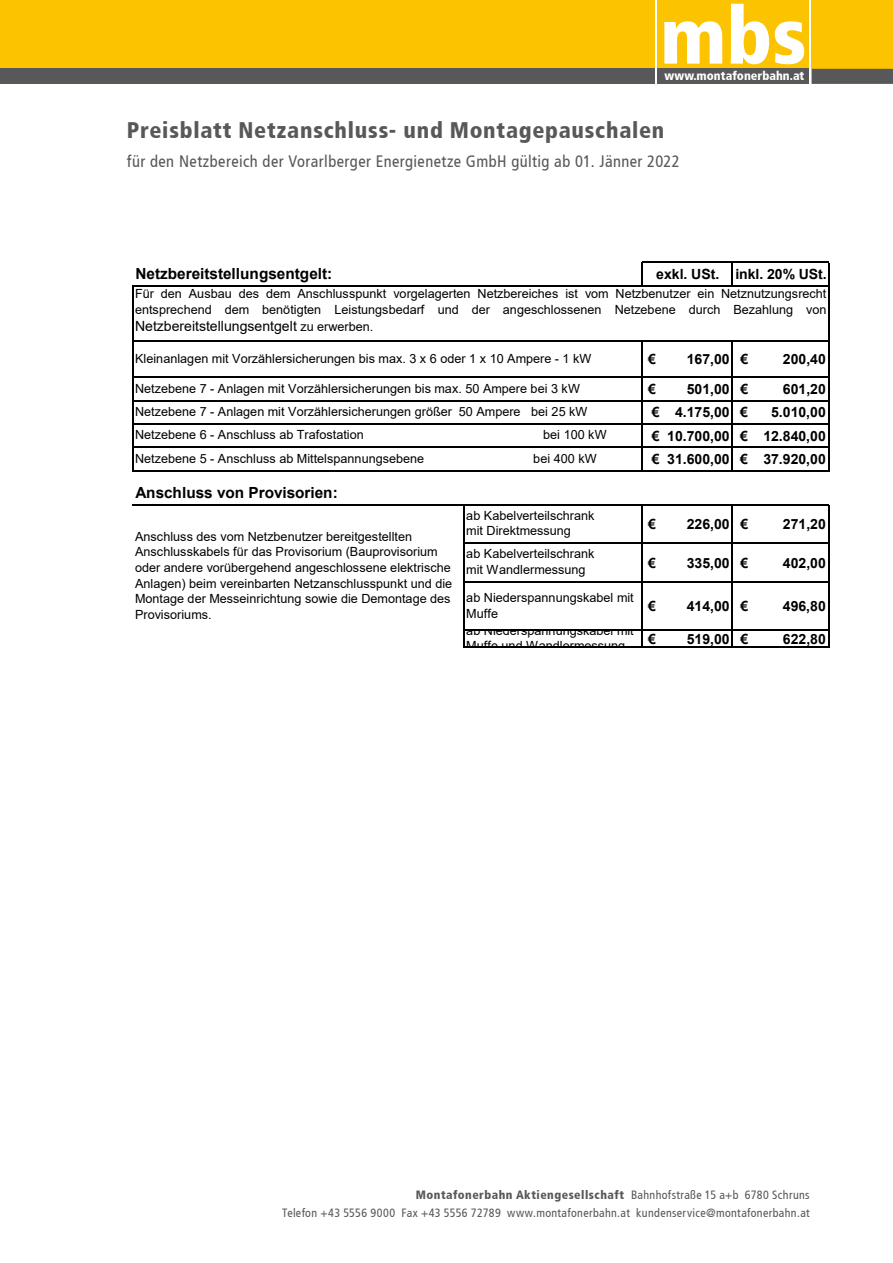
<style>
.page{position:relative;width:893px;height:1263px;background:#fff}
.page>*{position:absolute;margin:0;border:0;box-sizing:border-box;transform-origin:0 0}
.t1{font:900 condensed 22.5px "Frutiger";letter-spacing:.03em;color:#58585a}
.t2{font:condensed 16.5px "Frutiger";letter-spacing:.025em;color:#58585a}
.t3{font:700 15.3px "Arial";color:#000}
.t4{font:700 14.1px/23.4px "Arial";color:#000;text-align:justify}
.t5{font:14.1px "Arial";color:#000}
.t6{font:12.6px/15.6px "Arial";color:#000}
.t7{font:900 condensed 12.3px "Frutiger";color:#fff}
.t8{font:condensed 12px/18px "Frutiger";letter-spacing:.03em;color:#58585a;text-align:right}
.s1{font-size:12.6px}
.s2{font-weight:900}
</style>
<div class="page">
<svg style="left:811px;top:0;width:1px;height:69px"></svg>
<div style="left:812px;top:0;width:81px;height:69px;background:#fcc400"></div>
<div style="left:657px;top:0;width:152px;height:69px;background:#fcc400"></div>
<div style="left:657px;top:69px;width:152px;height:15px;background:#58585a"></div>
<svg style="left:664px;top:4px;width:140px;height:60px"></svg>
<div style="left:0;top:0;width:655px;height:69px;background:#fcc400"></div>
<div style="left:0;top:69px;width:655px;height:15px;background:#58585a"></div>
<svg style="left:812px;top:69px;width:81px;height:15px"></svg>
<hr style="left:641px;top:262px;width:2px;height:24px;background:#000">
<svg style="left:732px;top:263px;width:1px;height:22px"></svg>
<hr style="left:641px;top:341px;width:2px;height:130px;background:#000">
<hr style="left:732px;top:341px;width:1px;height:130px;background:#000">
<hr style="left:828px;top:263px;width:1px;height:208px;background:#000">
<hr style="left:641px;top:506px;width:2px;height:142px;background:#000">
<hr style="left:732px;top:506px;width:1px;height:142px;background:#000">
<hr style="left:828px;top:506px;width:1px;height:142px;background:#000">
<hr style="left:132px;top:285px;width:1px;height:186px;background:#000">
<hr style="left:463px;top:506px;width:2px;height:142px;background:#000">
<hr style="left:643px;top:262px;width:186px;height:1px;background:#000">
<hr style="left:133px;top:285px;width:696px;height:1px;background:#000">
<hr style="left:133px;top:340px;width:696px;height:1px;background:#000">
<hr style="left:133px;top:377px;width:696px;height:1px;background:#000">
<hr style="left:133px;top:400px;width:696px;height:1px;background:#000">
<hr style="left:133px;top:423px;width:696px;height:2px;background:#000">
<hr style="left:133px;top:447px;width:696px;height:1px;background:#000">
<hr style="left:133px;top:470px;width:696px;height:1px;background:#000">
<hr style="left:133px;top:504px;width:696px;height:2px;background:#000">
<hr style="left:465px;top:542px;width:364px;height:1px;background:#000">
<hr style="left:465px;top:582px;width:364px;height:1px;background:#000">
<hr style="left:465px;top:629px;width:364px;height:1px;background:#000">
<hr style="left:465px;top:646px;width:364px;height:2px;background:#000">
<p class="t7" style="left:664px;top:69px;width:142px">www.montafonerbahn.at</p>
<h1 class="t1" style="left:127px;top:116px;width:539px">Preisblatt Netzanschluss- und Montagepauschalen</h1>
<h2 class="t2" style="left:127px;top:152px;width:554px">für den Netzbereich der Vorarlberger Energienetze GmbH gültig ab 01. Jänner 2022</h2>
<p class="t4" style="left:135px;top:151px;width:169px">gültig ab 01. Jänner 2022</p>
<p class="t3" style="left:136px;top:263px;width:198px">Netzbereitstellungsentgelt:</p>
<p class="t6" style="left:135px;top:286px;width:693px">Für den Ausbau des dem Anschlusspunkt vorgelagerten Netzbereiches ist vom Netzbenutzer ein Netznutzungsrecht entsprechend dem benötigten Leistungsbedarf und der angeschlossenen Netzebene durch Bezahlung von</p>
<p class="t5" style="left:135px;top:316px;width:240px">Netzbereitstellungsentgelt <span class="s1">zu erwerben.</span></p>
<p class="t6" style="left:135px;top:350px;width:458px">Kleinanlagen mit Vorzählersicherungen bis max. 3 x 6 oder 1 x 10 Ampere - 1 kW</p>
<p class="t4" style="left:656px;top:263px;width:172px">exkl. USt. inkl. 20% USt.</p>
<p class="t4" style="left:648px;top:348px;width:9px">€</p>
<p class="t4" style="left:687px;top:348px;width:63px">167,00 €</p>
<p class="t4" style="left:783px;top:348px;width:45px">200,40</p>
<p class="t4" style="left:648px;top:377px;width:9px">€</p>
<p class="t4" style="left:687px;top:377px;width:63px">501,00 €</p>
<p class="t4" style="left:783px;top:377px;width:45px">601,20</p>
<p class="t4" style="left:652px;top:401px;width:98px">€ 4.175,00 €</p>
<p class="t6" style="left:135px;top:377px;width:454px;line-height:23.4px">Netzebene 7 - Anlagen mit Vorzählersicherungen bis max. 50 Ampere bei 3 kW<br>Netzebene 7 - Anlagen mit Vorzählersicherungen größer 50 Ampere bei 25 kW<br>Netzebene 6 - Anschluss ab Trafostation</p>
<p class="t4" style="left:652px;top:401px;width:176px;text-indent:119px">5.010,00 € 10.700,00 € 12.840,00 € 31.600,00 € 37.920,00</p>
<p class="t6" style="left:543px;top:427px;width:65px">bei 100 kW</p>
<p class="t6" style="left:135px;top:450px;width:291px">Netzebene 5 - Anschluss ab Mittelspannungsebene</p>
<p class="t6" style="left:533px;top:450px;width:65px">bei 400 kW</p>
<p class="t3" style="left:136px;top:482px;width:204px">Anschluss von Provisorien:</p>
<p class="t6" style="left:135px;top:528px;width:319px">Anschluss des vom Netzbenutzer bereitgestellten Anschlusskabels für das Provisorium (Bauprovisorium oder andere vorübergehend angeschlossene elektrische Anlagen) beim vereinbarten Netzanschlusspunkt und die Montage der Messeinrichtung sowie die Demontage des Provisoriums.</p>
<p class="t6" style="left:466px;top:507px;width:130px">ab Kabelverteilschrank mit Direktmessung</p>
<p class="t6" style="left:466px;top:546px;width:130px">ab Kabelverteilschrank mit Wandlermessung</p>
<p class="t6" style="left:466px;top:590px;width:169px">ab Niederspannungskabel mit<br>Muffe</p>
<p class="t6" style="left:466px;top:622px;width:169px">ab Niederspannungskabel mit<br>Muffe und Wandlermessung</p>
<p class="t4" style="left:648px;top:512px;width:9px">€</p>
<p class="t4" style="left:687px;top:512px;width:63px">226,00 €</p>
<p class="t4" style="left:783px;top:512px;width:45px">271,20</p>
<p class="t4" style="left:648px;top:551px;width:9px">€</p>
<p class="t4" style="left:687px;top:551px;width:63px">335,00 €</p>
<p class="t4" style="left:783px;top:551px;width:45px">402,00</p>
<p class="t4" style="left:648px;top:595px;width:9px">€</p>
<p class="t4" style="left:687px;top:595px;width:63px">414,00 €</p>
<p class="t4" style="left:783px;top:595px;width:45px">496,80</p>
<p class="t4" style="left:648px;top:627px;width:9px">€</p>
<p class="t4" style="left:687px;top:627px;width:63px">519,00 €</p>
<p class="t4" style="left:783px;top:627px;width:45px">622,80</p>
<p class="t8" style="left:282px;top:1185px;width:529px"><span class="s2">Montafonerbahn Aktiengesellschaft</span> Bahnhofstraße 15 a+b 6780 Schruns<br>Telefon +43 5556 9000 Fax +43 5556 72789 www.montafonerbahn.at kundenservice@montafonerbahn.at</p>
</div>
